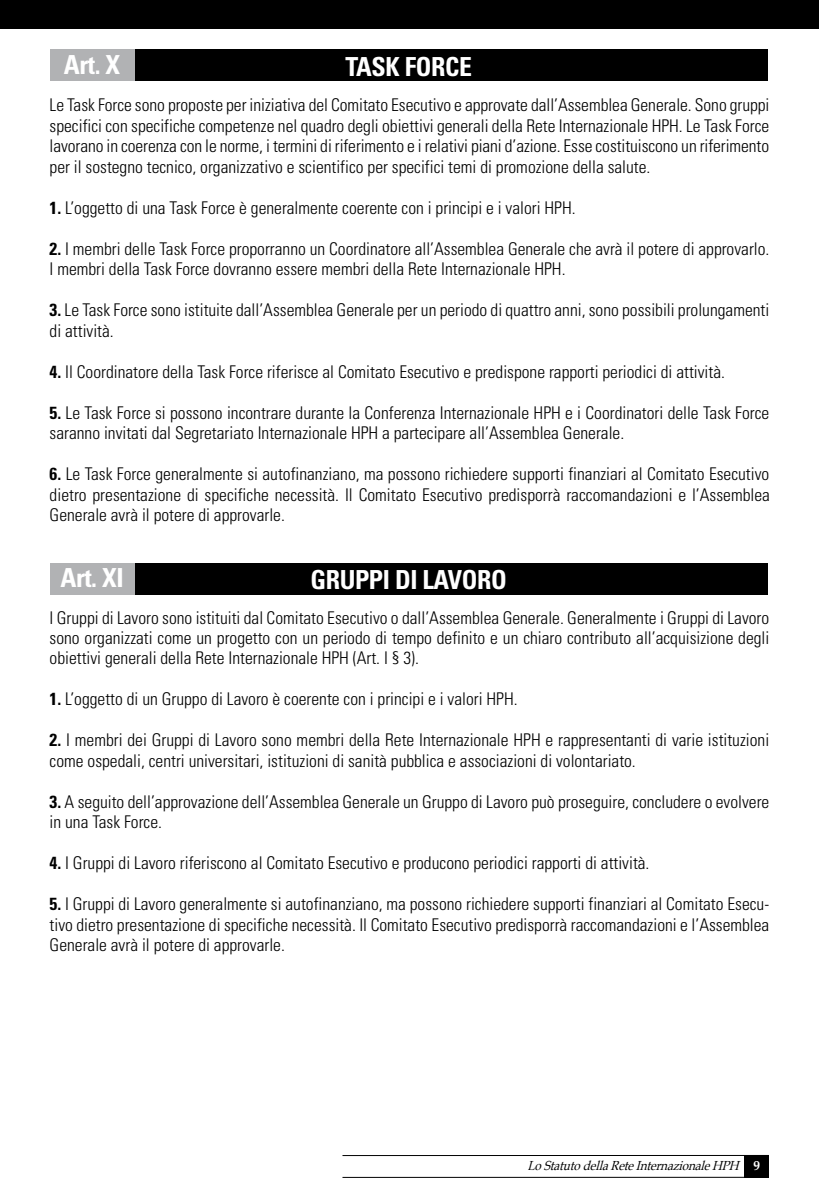
<style>
.page{position:relative;width:819px;height:1191px;background:#fff}
.page>*{position:absolute;margin:0;border:0;box-sizing:border-box;transform-origin:0 0}
.t1{font:700 condensed 26.25px "Univers";color:#fff}
.t2{font:300 condensed 17.5px/20.5px "Univers";color:#000}
.t3{font:italic 13.12px "Book Antiqua";color:#000;scale:.89 1}
.s1{font-weight:700}
.s2{font-weight:700;font-style:normal;color:#fff}
</style>
<div class="page">
<div style="left:0;top:0;width:819px;height:29px;background:#000"></div>
<div style="left:744px;top:1155px;width:25px;height:22px;background:#000"></div>
<hr style="left:342px;top:1155px;width:427px;height:1px;background:#000">
<hr style="left:342px;top:1176px;width:427px;height:1px;background:#000">
<div style="left:50px;top:50px;width:717px;height:31px;background:#000"></div>
<div style="left:50px;top:50px;width:84px;height:31px;background:#b1b2b4"></div>
<div style="left:50px;top:563px;width:717px;height:31px;background:#000"></div>
<div style="left:50px;top:563px;width:84px;height:31px;background:#b1b2b4"></div>
<h1 class="t1" style="left:64px;top:49px;width:58px">Art. X</h1>
<h1 class="t1" style="left:345px;top:50px;width:74px">TAS K FORCE</h1>
<p class="t2" style="left:50px;top:95px;width:721px;text-align:justify">Le Task Force sono proposte per iniziativa del Comitato Esecutivo e approvate dall’Assemblea Generale. Sono gruppi specifici con specifiche competenze nel quadro degli obiettivi generali della Rete Internazionale HPH. Le Task Force lavorano in coerenza con le norme, i termini di riferimento e i relativi piani d’azione. Esse costituiscono un riferimento per il sostegno tecnico, organizzativo e scientifico per specifici temi di promozione della salute.</p>
<p class="t2" style="left:50px;top:197px;width:527px"><span class="s1">1.</span> L’oggetto di una Task Force è generalmente coerente con i principi e i valori HPH.</p>
<p class="t2" style="left:50px;top:238px;width:721px"><span class="s1">2.</span> I membri delle Task Force proporranno un Coordinatore all’Assemblea Generale che avrà il potere di approvarlo.<br>I membri della Task Force dovranno essere membri della Rete Internazionale HPH.</p>
<p class="t2" style="left:50px;top:300px;width:721px"><span class="s1">3.</span> Le Task Force sono istituite dall’Assemblea Generale per un periodo di quattro anni, sono possibili prolungamenti di attività.</p>
<p class="t2" style="left:50px;top:361px;width:676px"><span class="s1">4.</span> Il Coordinatore della Task Force riferisce al Comitato Esecutivo e predispone rapporti periodici di attività.</p>
<p class="t2" style="left:50px;top:402px;width:721px"><span class="s1">5.</span> Le Task Force si possono incontrare durante la Conferenza Internazionale HPH e i Coordinatori delle Task Force saranno invitati dal Segretariato Internazionale HPH a partecipare all’Assemblea Generale.</p>
<p class="t2" style="left:50px;top:464px;width:721px;text-align:justify"><span class="s1">6.</span> Le Task Force generalmente si autofinanziano, ma possono richiedere supporti finanziari al Comitato Esecutivo dietro presentazione di specifiche necessità. Il Comitato Esecutivo predisporrà raccomandazioni e l’Assemblea Generale avrà il potere di approvarle.</p>
<h1 class="t1" style="left:60px;top:561px;width:61px">Art. XI</h1>
<h1 class="t1" style="left:310px;top:563px;width:14px">GRUPPI</h1>
<h1 class="t1" style="left:395px;top:563px;width:54px">DI LAVORO</h1>
<p class="t2" style="left:50px;top:607px;width:721px;text-align:justify">I Gruppi di Lavoro sono istituiti dal Comitato Esecutivo o dall’Assemblea Generale. Generalmente i Gruppi di Lavoro sono organizzati come un progetto con un periodo di tempo definito e un chiaro contributo all’acquisizione degli obiettivi generali della Rete Internazionale HPH (Art. I § 3).</p>
<p class="t2" style="left:50px;top:689px;width:469px"><span class="s1">1.</span> L’oggetto di un Gruppo di Lavoro è coerente con i principi e i valori HPH.</p>
<p class="t2" style="left:50px;top:730px;width:721px"><span class="s1">2.</span> I membri dei Gruppi di Lavoro sono membri della Rete Internazionale HPH e rappresentanti di varie istituzioni come ospedali, centri universitari, istituzioni di sanità pubblica e associazioni di volontariato.</p>
<p class="t2" style="left:50px;top:791px;width:721px"><span class="s1">3.</span> A seguito dell’approvazione dell’Assemblea Generale un Gruppo di Lavoro può proseguire, concludere o evolvere in una Task Force.</p>
<p class="t2" style="left:50px;top:853px;width:601px"><span class="s1">4.</span> I Gruppi di Lavoro riferiscono al Comitato Esecutivo e producono periodici rapporti di attività.</p>
<p class="t2" style="left:50px;top:894px;width:721px;text-align:justify"><span class="s1">5.</span> I Gruppi di Lavoro generalmente si autofinanziano, ma possono richiedere supporti finanziari al Comitato Esecu&shy;tivo dietro presentazione di specifiche necessità. Il Comitato Esecutivo predisporrà raccomandazioni e l’Assemblea Generale avrà il potere di approvarle.</p>
<p class="t3" style="left:527px;top:1157px;width:263px">LoStatutodellaReteInternazionalehph <span class="s2">9</span></p>
</div>
